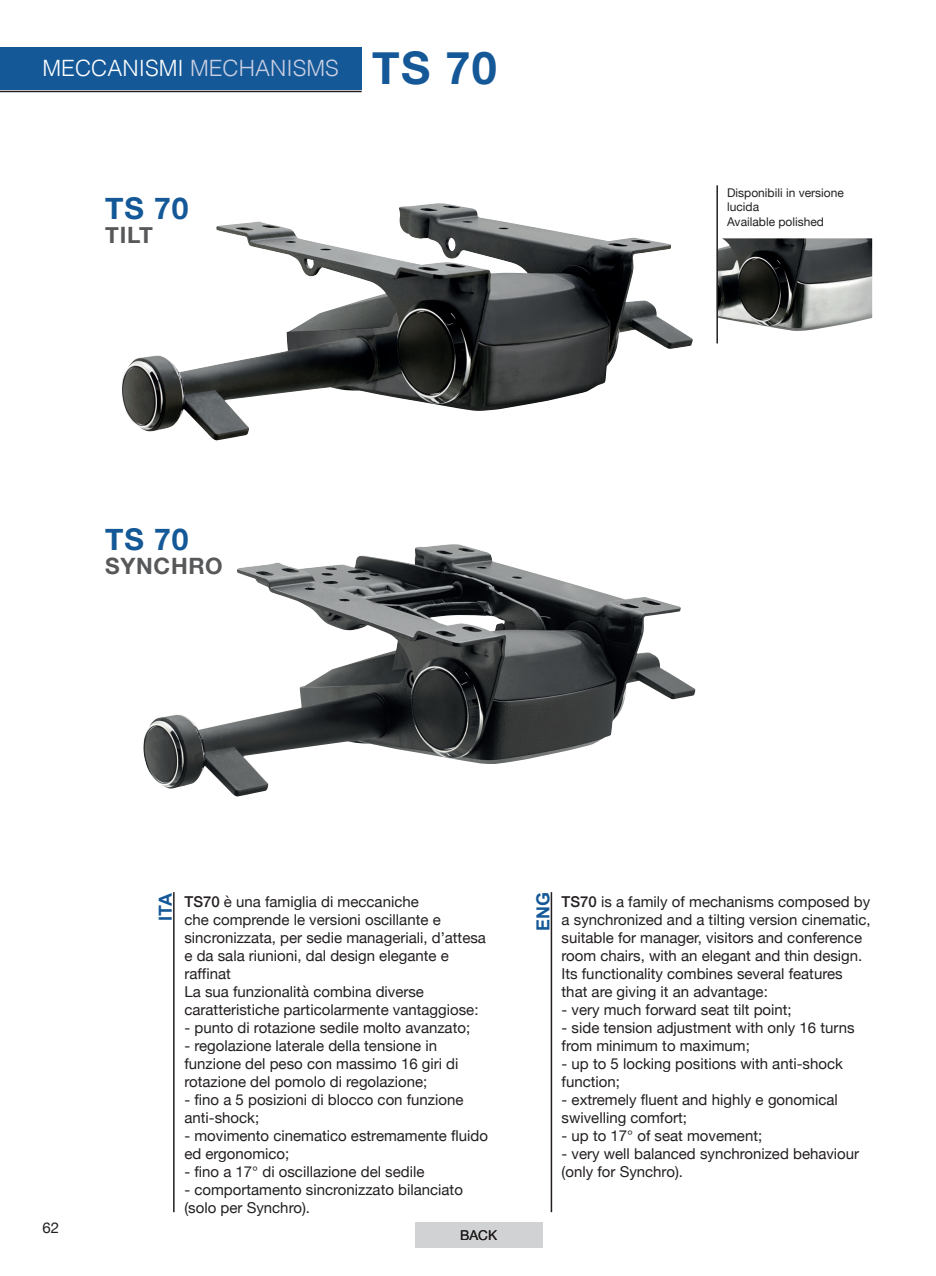
<style>
.page{position:relative;width:936px;height:1276px;background:#fff}
.page>*{position:absolute;margin:0;border:0;box-sizing:border-box;transform-origin:0 0}
.t1{font:700 45px "Helvetica Neue";color:#145897}
.t2{font:700 30px "Helvetica Neue";letter-spacing:.03em;color:#145897}
.t3{font:300 22.5px "Helvetica";color:#fff}
.t4{font:700 22.5px "Helvetica Neue";letter-spacing:.03em;color:#57585a}
.t5{font:700 18px "Arial";color:#145897}
.t6{font:15px/18px "Helvetica Neue";color:#231f20}
.t7{font:13.5px "Helvetica Neue";color:#231f20}
.t8{font:12px/14.4px "Helvetica Neue";color:#231f20}
.s1{color:#c9cee2}
.s2{font-weight:500}
</style>
<div class="page">
<img style="left:143px;top:545px;width:527px;height:252px">
<hr style="left:550px;top:892px;width:2px;height:320px;background:#231f20">
<hr style="left:173px;top:892px;width:1px;height:320px;background:#231f20">
<img style="left:122px;top:203px;width:483px;height:238px">
<img style="left:718px;top:238px;width:154px;height:93px">
<hr style="left:716px;top:185px;width:2px;height:158px;background:#231f20">
<div style="left:0;top:47px;width:361px;height:42px;background:#145897"></div>
<hr style="left:0;top:91px;width:361px;height:1px;background:#231f20">
<div style="left:415px;top:1222px;width:127px;height:26px;background:#d1d2d4"></div>
<h3 class="t3" style="left:43px;top:59px;width:298px">MECCANISMI <span class="s1">MECHANISMS</span></h3>
<h1 class="t1" style="left:372px;top:40px;width:126px">TS 70</h1>
<h2 class="t2" style="left:105px;top:190px;width:85px">TS 70</h2>
<h3 class="t4" style="left:105px;top:221px;width:49px">TILT</h3>
<h2 class="t2" style="left:105px;top:521px;width:85px">TS 70</h2>
<h3 class="t4" style="left:105px;top:552px;width:119px">SYNCHRO</h3>
<p class="t8" style="left:727px;top:185px;width:118px">Disponibili in versione lucida<br>Available polished</p>
<p class="t6" style="left:43px;top:1219px;width:18px">62</p>
<p class="t5" style="left:156px;top:921px;width:29px;rotate:-90deg">ITA</p>
<p class="t5" style="left:533px;top:931px;width:41px;rotate:-90deg">ENG</p>
<p class="t6" style="left:184px;top:892px;width:303px"><span class="s2">TS70</span> è una famiglia di meccaniche<br>che comprende le versioni oscillante e sincronizzata, per sedie manageriali, d’attesa e da sala riunioni, dal design elegante e raffinat<br>La sua funzionalità combina diverse caratteristiche particolarmente vantaggiose:</p>
<p class="t6" style="left:184px;top:1018px;width:287px">- punto di rotazione sedile molto avanzato;</p>
<p class="t6" style="left:184px;top:1036px;width:275px">- regolazione laterale della tensione in funzione del peso con massimo 16 giri di rotazione del pomolo di regolazione;</p>
<p class="t6" style="left:184px;top:1090px;width:280px">- fino a 5 posizioni di blocco con funzione anti-shock;</p>
<p class="t6" style="left:184px;top:1126px;width:305px">- movimento cinematico estremamente fluido ed ergonomico;</p>
<p class="t6" style="left:184px;top:1162px;width:241px">- fino a 17° di oscillazione del sedile</p>
<p class="t6" style="left:184px;top:1180px;width:280px">- comportamento sincronizzato bilanciato (solo per Synchro).</p>
<p class="t7" style="left:460px;top:1227px;width:38px">BACK</p>
<p class="t6" style="left:561px;top:892px;width:310px"><span class="s2">TS70</span> is a family of mechanisms composed by a synchronized and a tilting version cinematic, suitable for manager, visitors and conference room chairs, with an elegant and thin design.<br>Its functionality combines several features that are giving it an advantage:</p>
<p class="t6" style="left:561px;top:1000px;width:232px">- very much forward seat tilt point;</p>
<p class="t6" style="left:561px;top:1018px;width:294px">- side tension adjustment with only 16 turns from minimum to maximum;</p>
<p class="t6" style="left:561px;top:1054px;width:283px">- up to 5 locking positions with anti-shock function;</p>
<p class="t6" style="left:561px;top:1090px;width:278px">- extremely fluent and highly e gonomical swivelling comfort;</p>
<p class="t6" style="left:561px;top:1126px;width:202px">- up to 17° of seat movement;</p>
<p class="t6" style="left:561px;top:1144px;width:299px">- very well balanced synchronized behaviour (only for Synchro).</p>
</div>
